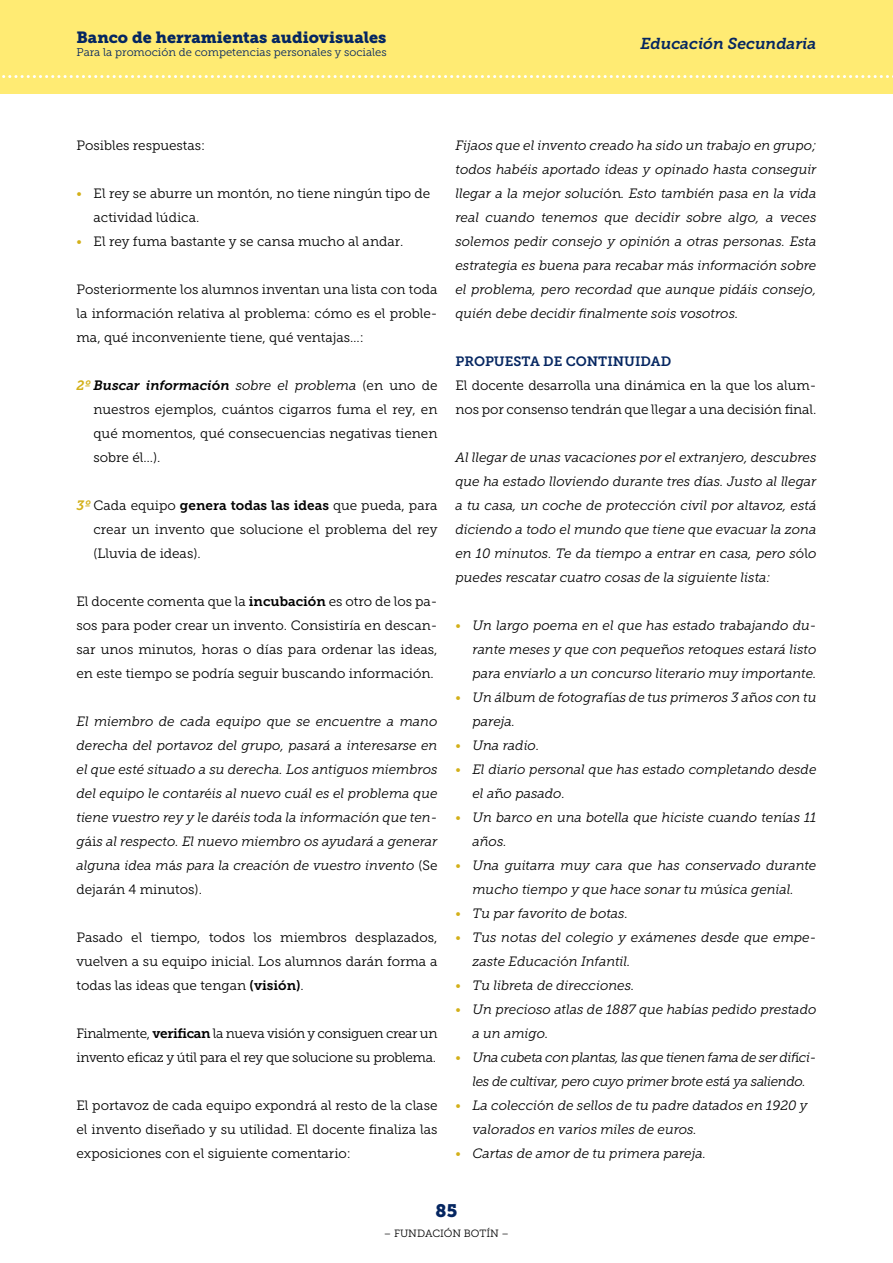
<style>
.page{position:relative;width:893px;height:1263px;background:#fff}
.page>*{position:absolute;margin:0;border:0;box-sizing:border-box;transform-origin:0 0}
.t1{font:18px "Museo Slab 900";color:#052661}
.t2{font:16.2px "Museo Slab 900";color:#052661}
.t3{font:italic 15.75px "Museo Slab 700";color:#052661}
.t4{font:italic 13.5px/24px "Museo Slab 300";color:#000}
.t5{font:13.5px/24px "Museo Slab 300";color:#000;text-align:justify}
.t6{font:13.5px/24px "Museo Slab 300";letter-spacing:-.025em;color:#000}
.t7{font:italic 13.5px/24px "Museo Slab 300";letter-spacing:-.025em;color:#000;text-align:center}
.t8{font:13.5px "Museo Slab 700";color:#052661}
.t9{font:11.25px "Museo Slab 300";color:#052661}
.t10{font:10.5px "Museo Slab 300";color:#000}
.s1{color:#d3b019}
.s2{font-family:"Museo Slab 700";font-style:italic;color:#d3b019}
.s3{font-family:"Museo Slab 700";font-style:italic}
.s4{font-family:"Museo Slab 700"}
.s5{font-style:italic}
.s6{font-style:normal}
.s7{font-style:normal;color:#d3b019}
</style>
<div class="page">
<div style="left:0;top:0;width:893px;height:94px;background:#ffeb73"></div>
<svg style="left:2px;top:75px;width:891px;height:3px"></svg>
<p class="t2" style="left:77px;top:28px;width:311px">Banco de herramientas audiovisuales</p>
<p class="t9" style="left:77px;top:46px;width:312px">Para la promoción de competencias personales y sociales</p>
<p class="t3" style="left:640px;top:34px;width:177px">Educación Secundaria</p>
<p class="t5" style="left:77px;top:133px;width:130px">Posibles respuestas:</p>
<p class="t5" style="left:94px;top:181px;width:338px;text-indent:-17px"><span class="s1">•</span> El rey se aburre un montón, no tiene ningún tipo de actividad lúdica.</p>
<p class="t5" style="left:77px;top:229px;width:328px"><span class="s1">•</span> El rey fuma bastante y se cansa mucho al andar.</p>
<p class="t5" style="left:77px;top:277px;width:362px">Posteriormente los alumnos inventan una lista con toda la información relativa al problema: cómo es el proble&shy;ma, qué inconveniente tiene, qué ventajas…:</p>
<p class="t5" style="left:94px;top:373px;width:345px;text-indent:-17px"><span class="s2">2º</span> <span class="s3">Buscar informaci</span><span class="s4">ó</span><span class="s3">n</span> <span class="s5">sobre el problema</span> (en uno de nuestros ejemplos, cuántos cigarros fuma el rey, en qué momentos, qué consecuencias negativas tienen sobre él…).</p>
<p class="t5" style="left:94px;top:493px;width:345px;text-indent:-17px"><span class="s2">3º</span> Cada equipo <span class="s4">genera todas las ideas</span> que pueda, para crear un invento que solucione el problema del rey (Lluvia de ideas).</p>
<p class="t5" style="left:77px;top:589px;width:362px">El docente comenta que la <span class="s4">incubación</span> es otro de los pa&shy;sos para poder crear un invento. Consistiría en descan&shy;sar unos minutos, horas o días para ordenar las ideas, en este tiempo se podría seguir buscando información.</p>
<p class="t4" style="left:77px;top:709px;width:362px;text-align:justify">El miembro de cada equipo que se encuentre a mano derecha del portavoz del grupo, pasará a interesarse en el que esté situado a su derecha. Los antiguos miembros del equipo le contar<span class="s6">é</span>is al nuevo cuál es el problema que tiene vuestro rey y le dar<span class="s6">é</span>is toda la información que ten&shy;g<span class="s6">ái</span>s al respecto. El nuevo miembro os ayudará a generar alguna idea m<span class="s6">á</span>s para la creaci<span class="s6">ó</span>n de vuestro invento <span class="s6">(Se dejarán 4 minutos).</span></p>
<p class="t5" style="left:77px;top:925px;width:362px">Pasado el tiempo, todos los miembros desplazados, vuelven a su equipo inicial. Los alumnos darán forma a todas las ideas que tengan <span class="s4">(visión)</span>.</p>
<p class="t6" style="left:77px;top:1021px;width:362px">Finalmente, <span class="s4">verifican</span> la nueva visión y consiguen crear un invento eficaz y útil para el rey que solucione su problema.</p>
<p class="t5" style="left:77px;top:1093px;width:362px">El portavoz de cada equipo expondrá al resto de la clase el invento diseñado y su utilidad. El docente finaliza las exposiciones con el siguiente comentario:</p>
<p class="t4" style="left:455px;top:133px;width:362px;text-align:justify">Fijaos que el invento creado ha sido un trabajo en grupo; todos habéis aportado ideas y opinado hasta conseguir llegar a la mejor soluci<span class="s6">ón</span>. Esto también pasa en la vida real cuando tenemos que decidir sobre algo, a veces solemos pedir consejo y opinión a otras personas. Esta estrategia es buena para recabar m<span class="s6">á</span>s información sobre el problema, pero recordad que aunque pidáis consejo, quién debe decidir finalmente sois vosotros.</p>
<p class="t8" style="left:455px;top:354px;width:217px">PROPUESTA DE CONTINUIDAD</p>
<p class="t5" style="left:455px;top:373px;width:362px">El docente desarrolla una dinámica en la que los alum&shy;nos por consenso tendrán que llegar a una decisión final.</p>
<p class="t4" style="left:455px;top:445px;width:362px;text-align:justify">Al llegar de unas vacaciones por el extranjero, descubres que ha estado lloviendo durante tres d<span class="s6">í</span>as. Justo al llegar a tu casa, un coche de protecci<span class="s6">ó</span>n civil por altavoz, está diciendo a todo el mundo que tiene que evacuar la zona en 10 minutos. Te da tiempo a entrar en casa, pero s<span class="s6">ól</span>o puedes rescatar cuatro cosas de la siguiente lista:</p>
<p class="t4" style="left:472px;top:613px;width:345px;text-align:justify;text-indent:-17px"><span class="s7">•</span> Un largo poema en el que has estado trabajando du&shy;rante meses y que con peque<span class="s6">ñ</span>os retoques estará listo para enviarlo a un concurso literario muy importante.</p>
<p class="t4" style="left:472px;top:685px;width:345px;text-indent:-17px"><span class="s7">•</span> Un álbum de fotograf<span class="s6">ía</span>s de tus primeros 3 a<span class="s6">ñ</span>os con tu pareja.</p>
<p class="t4" style="left:455px;top:733px;width:85px"><span class="s7">•</span> Una radio.</p>
<p class="t4" style="left:472px;top:757px;width:345px;text-indent:-17px"><span class="s7">•</span> El diario personal que has estado completando desde el a<span class="s6">ñ</span>o pasado.</p>
<p class="t4" style="left:472px;top:805px;width:345px;text-indent:-17px"><span class="s7">•</span> Un barco en una botella que hiciste cuando ten<span class="s6">í</span>as 11 años.</p>
<p class="t4" style="left:455px;top:853px;width:362px;text-align:center"><span class="s7">•</span> Una guitarra muy cara que has conservado durante mucho tiempo y que hace sonar tu m<span class="s6">ú</span>sica genial.</p>
<p class="t4" style="left:455px;top:901px;width:174px"><span class="s7">•</span> Tu par favorito de botas.</p>
<p class="t4" style="left:472px;top:925px;width:345px;text-indent:-17px"><span class="s7">•</span> Tus notas del colegio y ex<span class="s6">á</span>menes desde que empe&shy;zaste Educaci<span class="s6">ó</span>n Infantil.</p>
<p class="t4" style="left:455px;top:973px;width:180px"><span class="s7">•</span> Tu libreta de direcciones.</p>
<p class="t4" style="left:472px;top:997px;width:345px;text-indent:-17px"><span class="s7">•</span> Un precioso atlas de 1887 que hab<span class="s6">í</span>as pedido prestado a un amigo.</p>
<p class="t7" style="left:455px;top:1045px;width:362px"><span class="s7">•</span> Una cubeta con plantas, las que tienen fama de ser dif<span class="s6">í</span>ci&shy;les de cultivar, pero cuyo primer brote está ya saliendo.</p>
<p class="t4" style="left:472px;top:1093px;width:337px;text-indent:-17px"><span class="s7">•</span> La colecci<span class="s6">ó</span>n de sellos de tu padre datados en 1920 y valorados en varios miles de euros.</p>
<p class="t4" style="left:455px;top:1141px;width:252px"><span class="s7">•</span> Cartas de amor de tu primera pareja.</p>
<h1 class="t1" style="left:436px;top:1201px;width:23px">85</h1>
<p class="t10" style="left:384px;top:1227px;width:127px">– FUNDACIÓN BOTÍN –</p>
</div>
